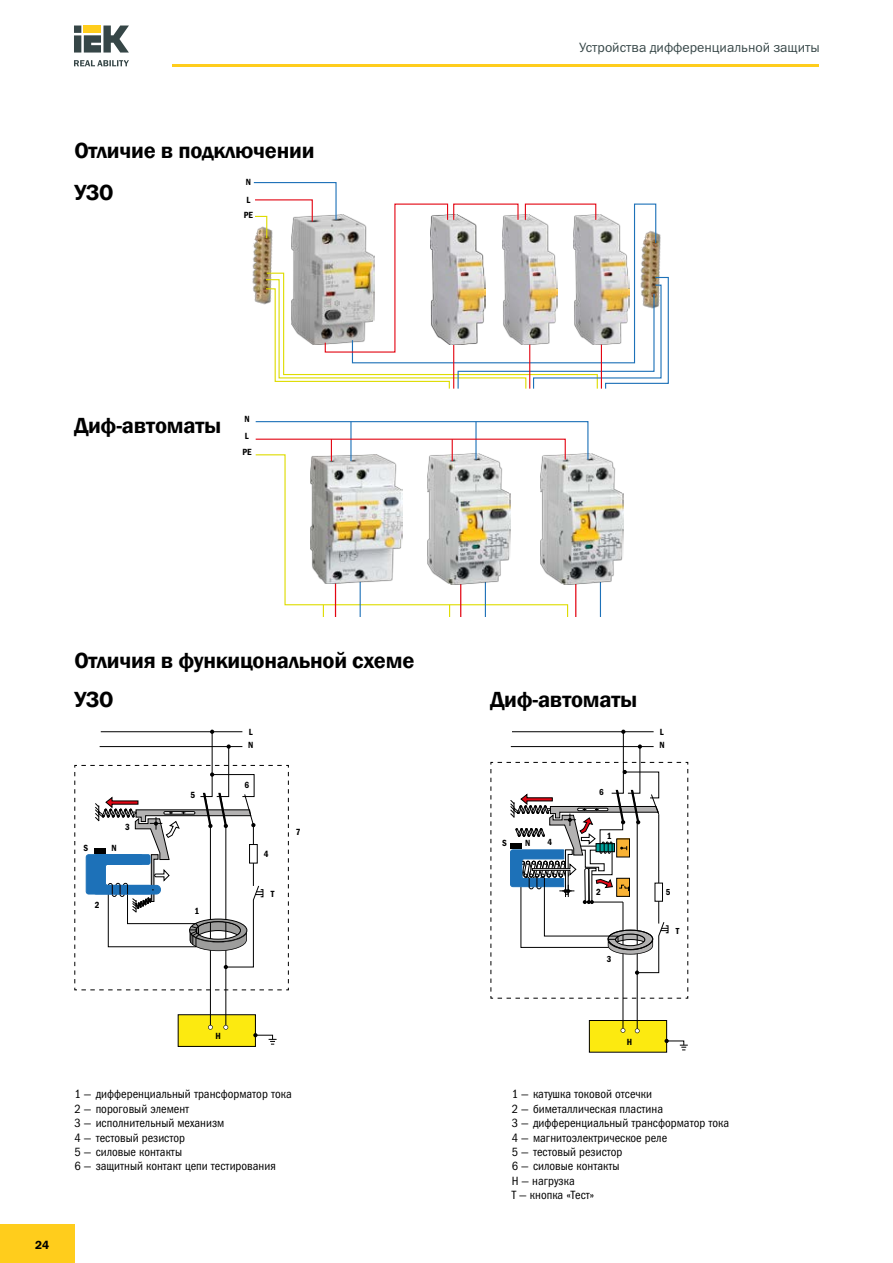
<style>
.page{position:relative;width:893px;height:1263px;background:#fff}
.page>*{position:absolute;margin:0;border:0;box-sizing:border-box;transform-origin:0 0}
.t1{font:600 22.5px/41.4px "Franklin Gothic";letter-spacing:-.01em;color:#000}
.t2{font:13.5px "Franklin Gothic Book C";color:#364647}
.t3{font:12px/14.4px "Franklin Gothic Book Cond C";color:#000}
.t4{font:600 12px "Franklin Gothic";color:#000}
.t5{font:9px/13.6px "Franklin Gothic Demi Cond C";color:#000}
.t6{font:8.85px "Franklin Gothic Demi Cond C";color:#000}
</style>
<div class="page">
<div style="left:0;top:1225px;width:74px;height:38px;background:#ffcd1c"></div>
<hr style="left:172px;top:64px;width:647px;height:2px;background:#ffcd1c">
<svg style="left:74px;top:26px;width:55px;height:27px"></svg>
<svg style="left:74px;top:60px;width:55px;height:6px"></svg>
<svg style="left:253px;top:182px;width:416px;height:207px"></svg>
<svg style="left:284px;top:461px;width:285px;height:156px"></svg>
<hr style="left:335px;top:579px;width:1px;height:38px;background:#e30613">
<hr style="left:460px;top:579px;width:1px;height:38px;background:#e30613">
<hr style="left:575px;top:579px;width:1px;height:38px;background:#e30613">
<hr style="left:360px;top:579px;width:1px;height:38px;background:#1d71b8">
<hr style="left:485px;top:579px;width:1px;height:38px;background:#1d71b8">
<hr style="left:600px;top:579px;width:1px;height:38px;background:#1d71b8">
<svg style="left:323px;top:605px;width:1px;height:12px"></svg>
<svg style="left:449px;top:605px;width:1px;height:12px"></svg>
<img style="left:310px;top:461px;width:92px;height:122px">
<img style="left:427px;top:461px;width:84px;height:123px">
<img style="left:540px;top:454px;width:83px;height:130px">
<svg style="left:255px;top:421px;width:334px;height:40px"></svg>
<div style="left:589px;top:1020px;width:78px;height:32px;background:#fcea10"></div>
<div style="left:589px;top:1020px;width:78px;height:32px;border:1px solid #000"></div>
<hr style="left:637px;top:824px;width:1px;height:207px;background:#000">
<svg style="left:635px;top:1028px;width:5px;height:5px"></svg>
<hr style="left:623px;top:902px;width:1px;height:128px;background:#000">
<svg style="left:621px;top:1028px;width:4px;height:5px"></svg>
<svg style="left:664px;top:1039px;width:24px;height:11px"></svg>
<svg style="left:490px;top:730px;width:198px;height:269px"></svg>
<div style="left:178px;top:1015px;width:77px;height:31px;background:#fcea10"></div>
<div style="left:178px;top:1014px;width:78px;height:33px;border:1px solid #000"></div>
<hr style="left:225px;top:826px;width:1px;height:201px;background:#000">
<svg style="left:223px;top:1025px;width:5px;height:5px"></svg>
<hr style="left:210px;top:826px;width:1px;height:201px;background:#000">
<svg style="left:208px;top:1025px;width:5px;height:5px"></svg>
<svg style="left:253px;top:1033px;width:24px;height:12px"></svg>
<svg style="left:74px;top:730px;width:215px;height:261px"></svg>
<h1 class="t1" style="left:74px;top:130px;width:242px">Отличие в подключении<br>УЗО</h1>
<p class="t5" style="left:246px;top:175px;width:7px">N</p>
<p class="t5" style="left:246px;top:193px;width:5px">L</p>
<p class="t5" style="left:244px;top:208px;width:11px">PE</p>
<p class="t2" style="left:579px;top:40px;width:242px">Устройства дифференциальной защиты</p>
<h1 class="t1" style="left:74px;top:405px;width:148px">Диф-автоматы</h1>
<p class="t5" style="left:244px;top:412px;width:7px">N</p>
<p class="t5" style="left:245px;top:429px;width:5px">L</p>
<p class="t5" style="left:242px;top:445px;width:11px">PE</p>
<h1 class="t1" style="left:74px;top:640px;width:341px">Отличия в функицональной схеме</h1>
<h1 class="t1" style="left:74px;top:679px;width:41px">УЗО</h1>
<h1 class="t1" style="left:491px;top:679px;width:148px">Диф-автоматы</h1>
<p class="t5" style="left:248px;top:725px;width:7px">L<br>N</p>
<p class="t5" style="left:83px;top:841px;width:6px">S</p>
<p class="t5" style="left:111px;top:841px;width:7px">N</p>
<p class="t5" style="left:125px;top:820px;width:6px">3</p>
<p class="t5" style="left:190px;top:787px;width:6px">5</p>
<p class="t5" style="left:244px;top:778px;width:6px">6</p>
<p class="t5" style="left:264px;top:847px;width:6px">4</p>
<p class="t5" style="left:296px;top:825px;width:6px">7</p>
<p class="t5" style="left:502px;top:836px;width:6px">S</p>
<p class="t5" style="left:525px;top:836px;width:7px">N</p>
<p class="t6" style="left:547px;top:837px;width:6px">4</p>
<p class="t6" style="left:599px;top:786px;width:6px">6</p>
<p class="t5" style="left:607px;top:829px;width:6px">1</p>
<p class="t5" style="left:659px;top:725px;width:7px">L<br>N</p>
<p class="t5" style="left:95px;top:898px;width:6px">2</p>
<p class="t5" style="left:195px;top:904px;width:6px">1</p>
<p class="t5" style="left:271px;top:887px;width:5px">T</p>
<p class="t5" style="left:596px;top:885px;width:6px">2</p>
<p class="t6" style="left:666px;top:887px;width:6px">5</p>
<p class="t6" style="left:607px;top:954px;width:6px">3</p>
<p class="t6" style="left:676px;top:926px;width:5px">T</p>
<p class="t5" style="left:216px;top:1029px;width:7px">H</p>
<p class="t3" style="left:74px;top:1087px;width:219px">1 — дифференциальный трансформатор тока<br>2 — пороговый элемент<br>3 — исполнительный механизм<br>4 — тестовый резистор<br>5 — силовые контакты<br>6 — защитный контакт цепи тестирования</p>
<p class="t4" style="left:35px;top:1237px;width:15px">24</p>
<p class="t5" style="left:627px;top:1035px;width:7px">H</p>
<p class="t3" style="left:512px;top:1087px;width:219px">1 — катушка токовой отсечки<br>2 — биметаллическая пластина<br>3 — дифференциальный трансформатор тока<br>4 — магнитоэлектрическое реле<br>5 — тестовый резистор<br>6 — силовые контакты<br>Н — нагрузка<br>Т — кнопка «Тест»</p>
</div>
